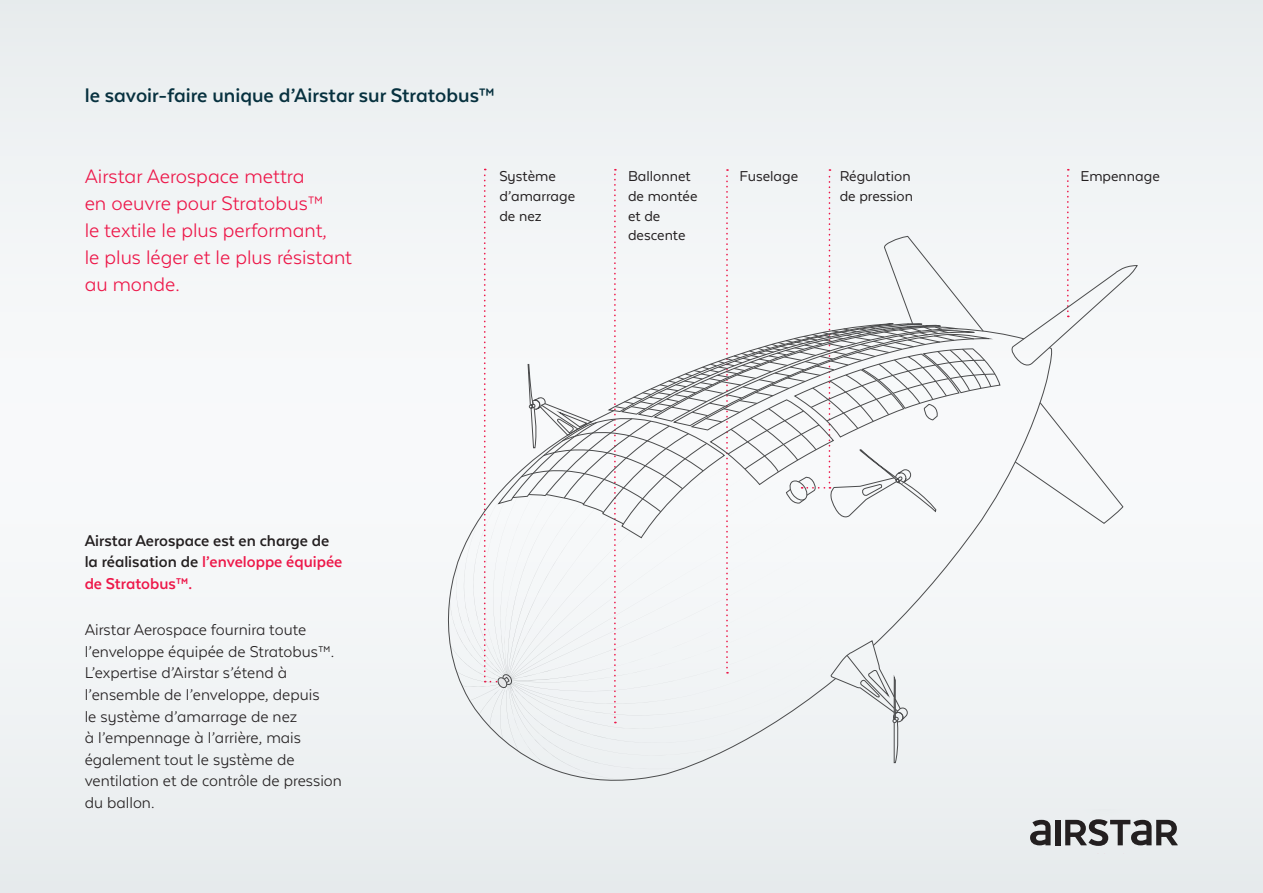
<style>
.page{position:relative;width:1263px;height:893px;background:#eff2f3}
.page>*{position:absolute;margin:0;border:0;box-sizing:border-box;transform-origin:0 0}
.t1{font:22.5px/27px "Texta Alt";color:#ed1749}
.t2{font:700 22.5px "Texta Alt";color:#07313f}
.t3{font:18px/21.6px "Texta Alt";color:#231f20}
.t4{font:700 18px/21.6px "Texta Alt";color:#231f20}
.t5{font:16.5px/19.8px "Texta Alt";color:#231f20}
.s1{color:#ed1749}
</style>
<div class="page">
<svg style="left:450px;top:169px;width:687px;height:611px"></svg>
<div style="left:1055px;top:820px;width:5px;height:25px;background:#231f20"></div>
<svg style="left:1065px;top:819px;width:113px;height:27px"></svg>
<svg style="left:1030px;top:820px;width:20px;height:25px"></svg>
<p class="t2" style="left:85px;top:84px;width:412px">le savoir-faire unique d’Airstar sur Stratobus™</p>
<p class="t1" style="left:85px;top:163px;width:269px">Airstar Aerospace mettra<br>en oeuvre pour Stratobus™<br>le textile le plus performant,<br>le plus léger et le plus résistant au monde.</p>
<p class="t4" style="left:85px;top:529px;width:259px">Airstar Aerospace est en charge de la réalisation de <span class="s1">l’enveloppe équipée de Stratobus™.</span></p>
<p class="t3" style="left:85px;top:619px;width:259px">Airstar Aerospace fournira toute l’enveloppe équipée de Stratobus™.<br>L’expertise d’Airstar s’étend à l’ensemble de l’enveloppe, depuis<br>le système d’amarrage de nez<br>à l’empennage à l’arrière, mais également tout le système de ventilation et de contrôle de pression du ballon.</p>
<p class="t5" style="left:499px;top:166px;width:77px">Système d’amarrage de nez</p>
<p class="t5" style="left:628px;top:166px;width:71px">Ballonnet de montée et de descente</p>
<p class="t5" style="left:840px;top:166px;width:75px">Régulation de pression</p>
<p class="t5" style="left:739px;top:166px;width:60px">Fuselage</p>
<p class="t5" style="left:1080px;top:166px;width:81px">Empennage</p>
</div>
